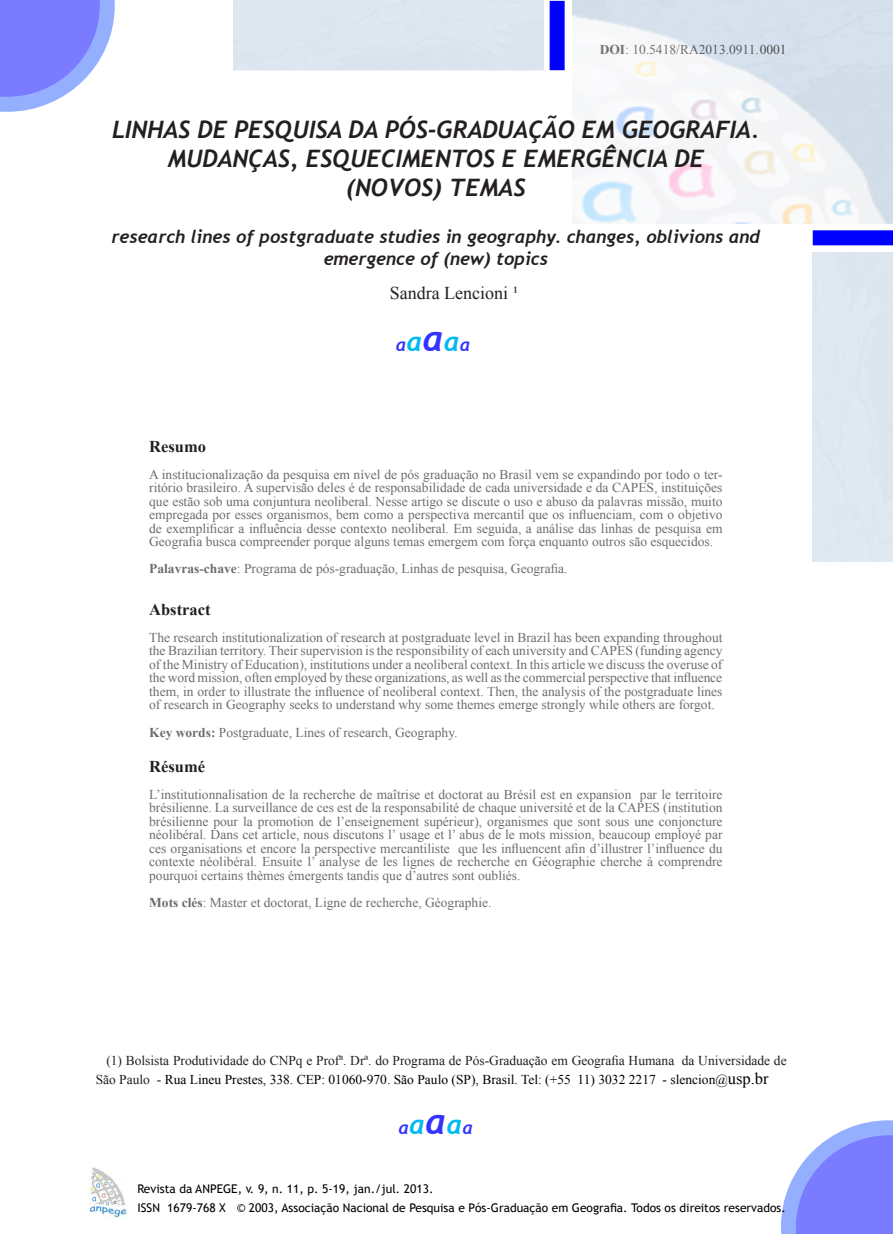
<style>
.page{position:relative;width:893px;height:1234px;background:#fff}
.page>*{position:absolute;margin:0;border:0;box-sizing:border-box;transform-origin:0 0}
.TÍTULO{font:italic 700 24px/28.8px "Trebuchet";color:#231f20;text-align:center}
.SUBTÍTULO_1{font:italic 700 18px/21.6px "Trebuchet";color:#231f20;text-align:center}
.t1{font:18px "Times New Roman";color:#231f20}
.SUBTÍTULO_2{font:italic 700 18px "Trebuchet";color:#33f}
.RESUMO{font:700 16.5px "Times New Roman";color:#231f20}
.RESUMO-2{font:13.5px/13.5px "Times New Roman";color:#6c6d70;text-align:justify}
.NOTAS_NO_FIM_DO_TEXT{font:13.5px/19.8px "Times New Roman";color:#231f20}
.RESUMO-3{font:13.5px "Times New Roman";color:#4d4d4d}
.t2{font:12px/18.9px "Trebuchet MS";color:#000}
.s1{font-weight:700}
.s2{font-size:27px;color:#00baf1}
.s3{font-size:36px}
.s4{color:#000}
.s5{font-size:16.5px;color:#000}
</style>
<div class="page">
<img style="left:89px;top:1167px;width:38px;height:51px">
<img style="left:572px;top:0;width:321px;height:223px">
<div style="left:813px;top:230px;width:80px;height:15px;background:#00f"></div>
<div style="left:550px;top:1px;width:15px;height:69px;background:#00f"></div>
<svg style="left:781px;top:1120px;width:112px;height:113px"></svg>
<svg style="left:0;top:0;width:115px;height:112px"></svg>
<p class="RESUMO-3" style="left:600px;top:41px;width:188px"><span class="s1">DOI</span>: 10.5418/RA2013.0911. 0001</p>
<p class="TÍTULO" style="left:112px;top:116px;width:649px">LINHAS DE PESQUISA DA PÓS-GRADUAÇÃO EM GEOGRAFIA.<br>MUDANÇAS, ESQUECIMENTOS E EMERGÊNCIA DE<br>(NOVOS) TEMAS</p>
<p class="SUBTÍTULO_1" style="left:111px;top:226px;width:650px">research lines of postgraduate studies in geography. changes, oblivions and emergence of (new) topics</p>
<p class="t1" style="left:390px;top:281px;width:130px">Sandra Lencioni ¹</p>
<p class="SUBTÍTULO_2" style="left:396px;top:334px;width:76px">a<span class="s2">a</span><span class="s3">a</span><span class="s2">a</span>a</p>
<p class="RESUMO" style="left:149px;top:435px;width:58px">Resumo</p>
<p class="RESUMO-2" style="left:149px;top:467px;width:575px">A institucionalização da pesquisa em nível de pós graduação no Brasil vem se expandindo por todo o ter&shy;ritório brasileiro. A supervisão deles é de responsabilidade de cada universidade e da CAPES, instituições que estão sob uma conjuntura neoliberal. Nesse artigo se discute o uso e abuso da palavras missão, muito empregada por esses organismos, bem como a perspectiva mercantil que os influenciam, com o objetivo de exemplificar a influência desse contexto neoliberal. Em seguida, a análise das linhas de pesquisa em Geografia busca compreender porque alguns temas emergem com força enquanto outros são esquecidos.</p>
<p class="RESUMO-2" style="left:149px;top:562px;width:420px"><span class="s1">Palavras-chave</span>: Programa de pós-graduação, Linhas de pesquisa, Geografia.</p>
<p class="RESUMO" style="left:149px;top:598px;width:63px">Abstract</p>
<p class="RESUMO-2" style="left:149px;top:630px;width:575px">The research institutionalization of research at postgraduate level in Brazil has been expanding throughout the Brazilian territory. Their supervision is the responsibility of each university and CAPES (funding agency of the Ministry of Education), institutions under a neoliberal context. In this article we discuss the overuse of the word mission, often employed by these organizations, as well as the commercial perspective that influence them, in order to illustrate the influence of neoliberal context. Then, the analysis of the postgraduate lines of research in Geography seeks to understand why some themes emerge strongly while others are forgot.</p>
<p class="RESUMO-2" style="left:149px;top:724px;width:310px"><span class="s1">Key words:</span> Postgraduate, Lines of research, Geography.</p>
<p class="RESUMO" style="left:149px;top:754px;width:57px">Résumé</p>
<p class="RESUMO-2" style="left:149px;top:787px;width:575px">L’institutionnalisation de la recherche de maîtrise et doctorat au Brésil est en expansion par le territoire brésilienne. La surveillance de ces est de la responsabilité de chaque université et de la CAPES (institution brésilienne pour la promotion de l’enseignement supérieur), organismes que sont sous une conjoncture néolibéral. Dans cet article, nous discutons l’ usage et l’ abus de le mots mission, beaucoup employé par ces organisations et encore la perspective mercantiliste que les influencent afin d’illustrer l’influence du contexte néolibéral. Ensuite l’ analyse de les lignes de recherche en Géographie cherche à comprendre pourquoi certains thèmes émergents tandis que d’autres sont oubliés.</p>
<p class="RESUMO-2" style="left:149px;top:895px;width:344px"><span class="s1">Mots clés</span>: Master et doctorat, Ligne de recherche, Géographie.</p>
<p class="NOTAS_NO_FIM_DO_TEXT" style="left:96px;top:1049px;width:693px;text-indent:11px">(1) Bolsista Produtividade do CNPq e Profª. Drª. do Programa de Pós-Graduação em Geografia Humana da Universidade de<br>São Paulo - <span class="s4">Rua Lineu Prestes, 338. CEP: 01060-970. São Paulo (SP), Brasil. Tel: (+55 11) 3032 2217 - slencion@</span><span class="s5">usp.br</span></p>
<p class="SUBTÍTULO_2" style="left:399px;top:1116px;width:76px">a<span class="s2">a</span><span class="s3">a</span><span class="s2">a</span>a</p>
<p class="t2" style="left:137px;top:1179px;width:650px">Revista da ANPEGE, v. 9, n. 11, p. 5-19, jan./jul. 2013.<br>ISSN 1679-768 X © 2003, Associação Nacional de Pesquisa e Pós-Graduação em Geografia. Todos os direitos reservados.</p>
</div>
